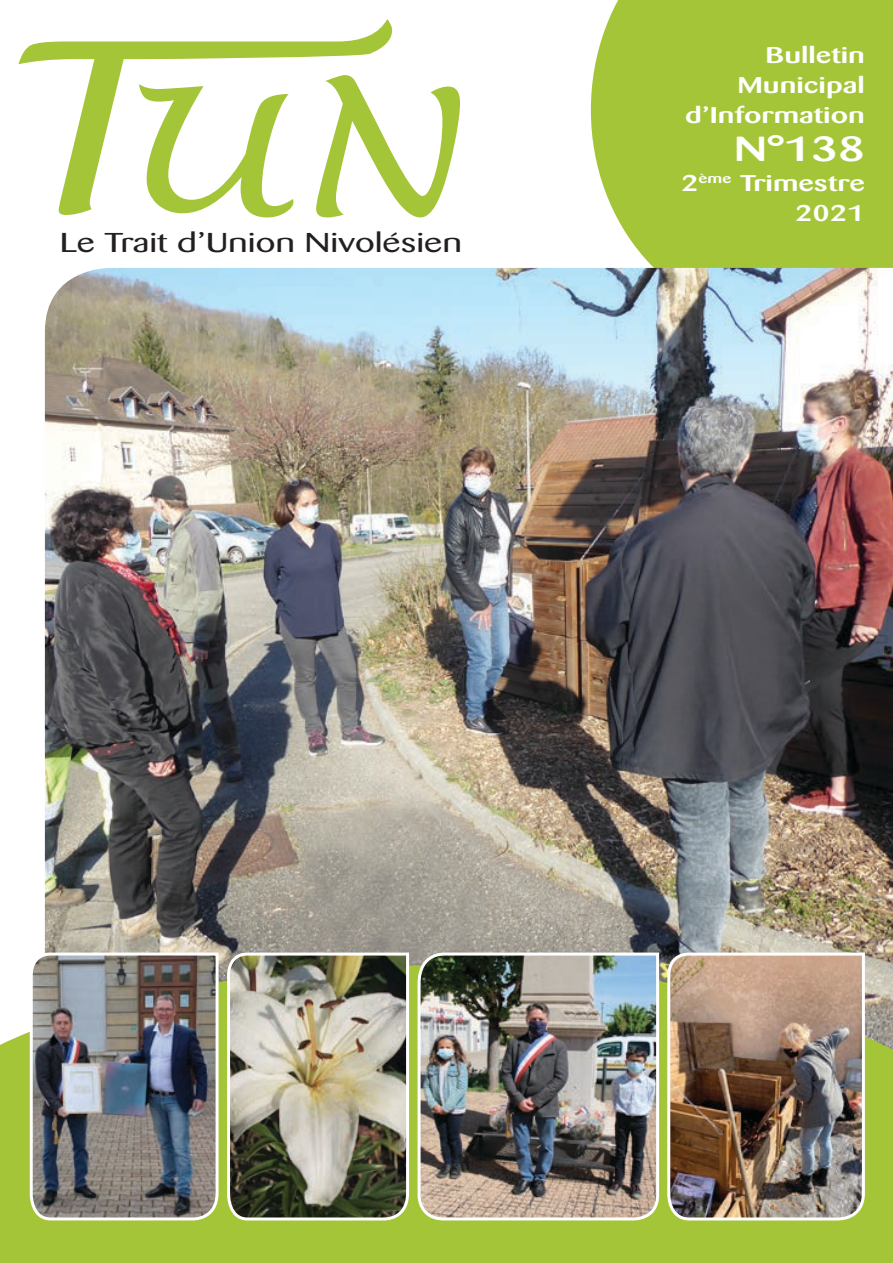
<style>
.page{position:relative;width:893px;height:1263px;background:#fff}
.page>*{position:absolute;margin:0;border:0;box-sizing:border-box;transform-origin:0 0}
.t1{font:italic 172.5px "Lucida Handwriting";color:#a5c539;scale:1.18 1}
.t2{font:500 34.5px "Barmeno";color:#fff;scale:1.43 1}
.t3{font:27px "Barmeno";color:#231f20;scale:1.4 1}
.t4{font:500 22.5px/30px "Barmeno";color:#fff;text-align:right;scale:1.43 1}
</style>
<div class="page">
<div style="left:591px;top:0;width:302px;height:268px;background:#a5c539"></div>
<img style="left:45px;top:268px;width:848px;height:697px">
<svg style="left:0;top:965px;width:893px;height:298px;background:#a8c644"></svg>
<img style="left:28px;top:951px;width:192px;height:271px">
<img style="left:416px;top:951px;width:245px;height:271px">
<svg style="left:18px;top:19px;width:374px;height:196px"></svg>
<img style="left:226px;top:951px;width:185px;height:271px">
<img style="left:666px;top:951px;width:200px;height:271px">
<h1 class="t1" style="left:116px;top:49px;width:290px">UN</h1>
<p class="t3" style="left:60px;top:227px;width:289px">Le Trait d’Union Nivolésien</p>
<p class="t4" style="left:685px;top:40px;width:127px">Bulletin<br>Municipal d’Information</p>
<h2 class="t2" style="left:734px;top:128px;width:93px">N°138</h2>
<p class="t4" style="left:681px;top:168px;width:130px">2<sup>ème</sup> Trimestre<br>2021</p>
</div>
